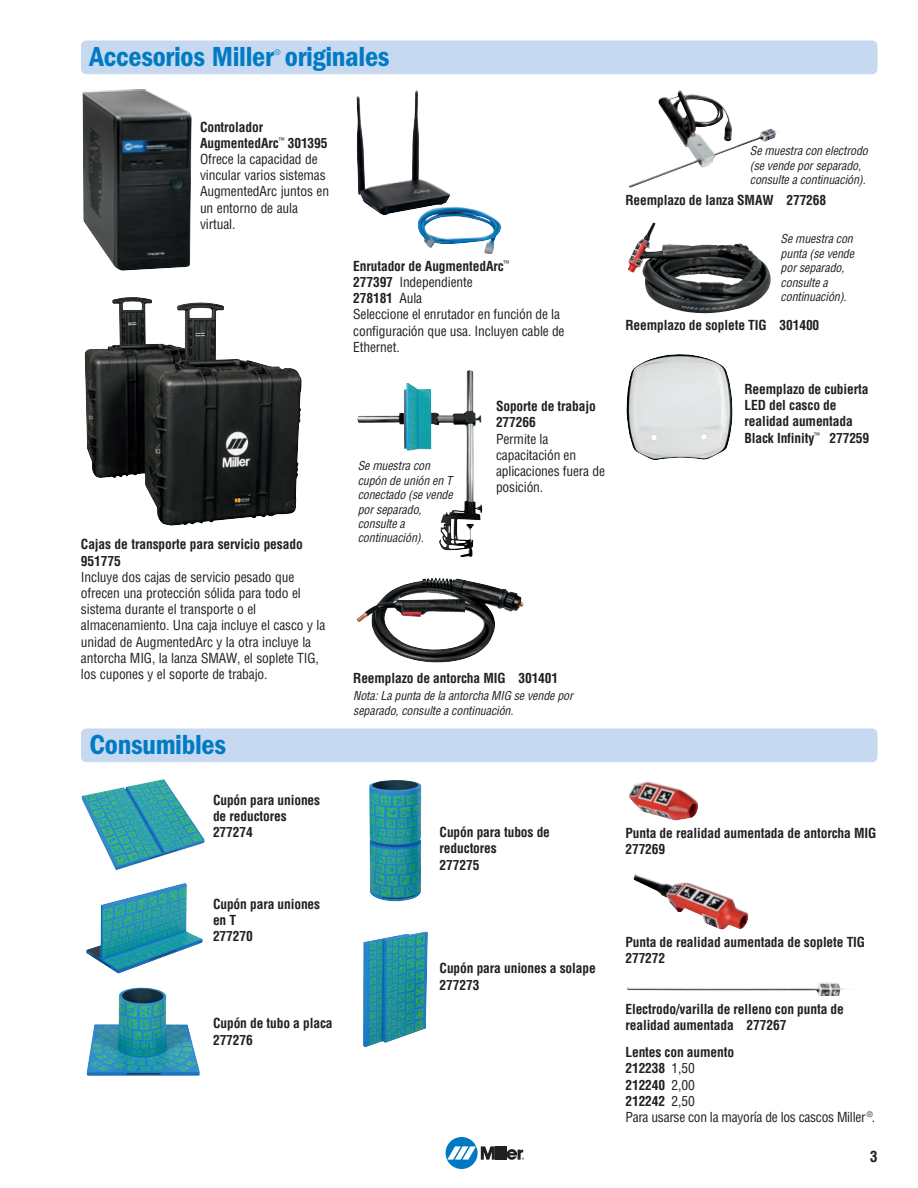
<style>
.page{position:relative;width:918px;height:1188px;background:#fff}
.page>*{position:absolute;margin:0;border:0;box-sizing:border-box;transform-origin:0 0}
.t1{font:28.5px "ITC Franklin Gothic Std Dm Cd";letter-spacing:-.01em;color:#007bc3}
.t2{font:700 condensed 15px "Helvetica";color:#231f20}
.t3{font:condensed 13.5px/16.2px "Helvetica";letter-spacing:-.01em;color:#231f20}
.t4{font:700 condensed 13.5px/16.2px "Helvetica";letter-spacing:-.01em;color:#231f20}
.t5{font:italic condensed 12px/14.4px "Helvetica";color:#231f20}
.t6{font:condensed 7.5px "Helvetica";color:#007bc3}
.s1{font-weight:700}
</style>
<div class="page">
<div style="left:446px;top:1137px;width:32px;height:32px;background:#0079c2;border-radius:50%"></div>
<hr style="left:499px;top:1146px;width:3px;height:14px;background:#231f20">
<hr style="left:503px;top:1146px;width:3px;height:14px;background:#231f20">
<svg style="left:447px;top:1146px;width:52px;height:14px"></svg>
<svg style="left:506px;top:1149px;width:18px;height:11px"></svg>
<img style="left:84px;top:297px;width:217px;height:229px">
<img style="left:356px;top:90px;width:145px;height:164px">
<img style="left:357px;top:370px;width:125px;height:187px">
<img style="left:357px;top:578px;width:166px;height:85px">
<img style="left:82px;top:89px;width:110px;height:182px">
<img style="left:626px;top:354px;width:107px;height:106px">
<img style="left:629px;top:90px;width:148px;height:98px">
<img style="left:628px;top:223px;width:143px;height:90px">
<div style="left:81px;top:40px;width:797px;height:34px;background:#c6d9f0;border-radius:5px"></div>
<div style="left:81px;top:728px;width:797px;height:34px;background:#c6d9f0;border-radius:5px"></div>
<img style="left:82px;top:779px;width:123px;height:91px">
<img style="left:86px;top:883px;width:117px;height:91px">
<img style="left:369px;top:780px;width:52px;height:122px">
<img style="left:363px;top:931px;width:65px;height:117px">
<img style="left:628px;top:781px;width:70px;height:40px">
<img style="left:87px;top:987px;width:113px;height:89px">
<img style="left:633px;top:874px;width:115px;height:56px">
<img style="left:627px;top:982px;width:222px;height:14px">
<h1 class="t1" style="left:90px;top:47px;width:301px">Accesorios Miller originales</h1>
<p class="t6" style="left:275px;top:50px;width:7px">®</p>
<p class="t3" style="left:200px;top:120px;width:131px"><span class="s1">Controlador<br>AugmentedArc</span><sup>™</sup> <span class="s1">301395<br></span>Ofrece la capacidad de vincular varios sistemas<br>AugmentedArc juntos en un entorno de aula virtual.</p>
<p class="t4" style="left:81px;top:537px;width:223px">Cajas de transporte para servicio pesado<br>951775</p>
<p class="t3" style="left:81px;top:570px;width:246px">Incluye dos cajas de servicio pesado que ofrecen una protección sólida para todo el sistema durante el transporte o el almacenamiento. Una caja incluye el casco y la unidad de AugmentedArc y la otra incluye la antorcha MIG, la lanza SMAW, el soplete TIG, los cupones y el soporte de trabajo.</p>
<h1 class="t1" style="left:90px;top:735px;width:138px">Consumibles</h1>
<p class="t4" style="left:213px;top:793px;width:109px">Cupón para uniones de reductores<br>277274</p>
<p class="t4" style="left:213px;top:896px;width:109px">Cupón para uniones en T<br>277270</p>
<p class="t4" style="left:213px;top:1016px;width:121px">Cupón de tubo a placa<br>277276</p>
<p class="t3" style="left:353px;top:259px;width:213px"><span class="s1">Enrutador de AugmentedArc</span><sup>™<br></sup><span class="s1">277397</span> Independiente<br><span class="s1">278181</span> Aula<br>Seleccione el enrutador en función de la configuración que usa. Incluyen cable de<br>Ethernet.</p>
<p class="t5" style="left:358px;top:460px;width:99px">Se muestra con cupón de unión en T conectado (se vende porseparado, consulte a continuación).</p>
<p class="t4" style="left:496px;top:399px;width:101px">Soporte de trabajo<br>277266</p>
<p class="t3" style="left:496px;top:432px;width:110px">Permite la capacitación en aplicaciones fuera de posición.</p>
<p class="t4" style="left:353px;top:671px;width:207px">Reemplazo de antorcha MIG 301401</p>
<p class="t5" style="left:353px;top:689px;width:224px">Nota:La punta de la antorcha MIG se vende por separado,consulte a continuación.</p>
<p class="t4" style="left:440px;top:825px;width:112px">Cupón para tubos de reductores<br>277275</p>
<p class="t4" style="left:440px;top:961px;width:158px">Cupón para uniones a solape<br>277273</p>
<p class="t5" style="left:750px;top:144px;width:122px">Se muestra con electrodo (se vende porseparado, consulte a continuación).</p>
<p class="t4" style="left:625px;top:193px;width:202px">Reemplazo de lanza SMAW 277268</p>
<p class="t5" style="left:781px;top:233px;width:78px">Se muestra con punta (se vende porseparado, consulte a continuación).</p>
<p class="t4" style="left:625px;top:318px;width:195px">Reemplazo de soplete TIG 301400</p>
<p class="t4" style="left:744px;top:382px;width:126px">Reemplazo de cubierta<br>LED del casco de realidad aumentada<br>Black Infinity<sup>™</sup> 277259</p>
<p class="t4" style="left:625px;top:825px;width:252px">Punta de realidad aumentada de antorcha MIG<br>277269</p>
<p class="t4" style="left:625px;top:935px;width:241px">Punta de realidad aumentada de soplete TIG<br>277272</p>
<p class="t4" style="left:625px;top:1002px;width:220px">Electrodo/varilla de relleno con punta de realidad aumentada 277267</p>
<p class="t3" style="left:625px;top:1045px;width:251px"><span class="s1">Lentes con aumento<br>212238</span> 1,50<br><span class="s1">212240</span> 2,00<br><span class="s1">212242</span> 2,50<br>Para usarse con la mayoría de los cascos Miller <sup>®</sup>.</p>
<p class="t2" style="left:870px;top:1150px;width:9px">3</p>
</div>
